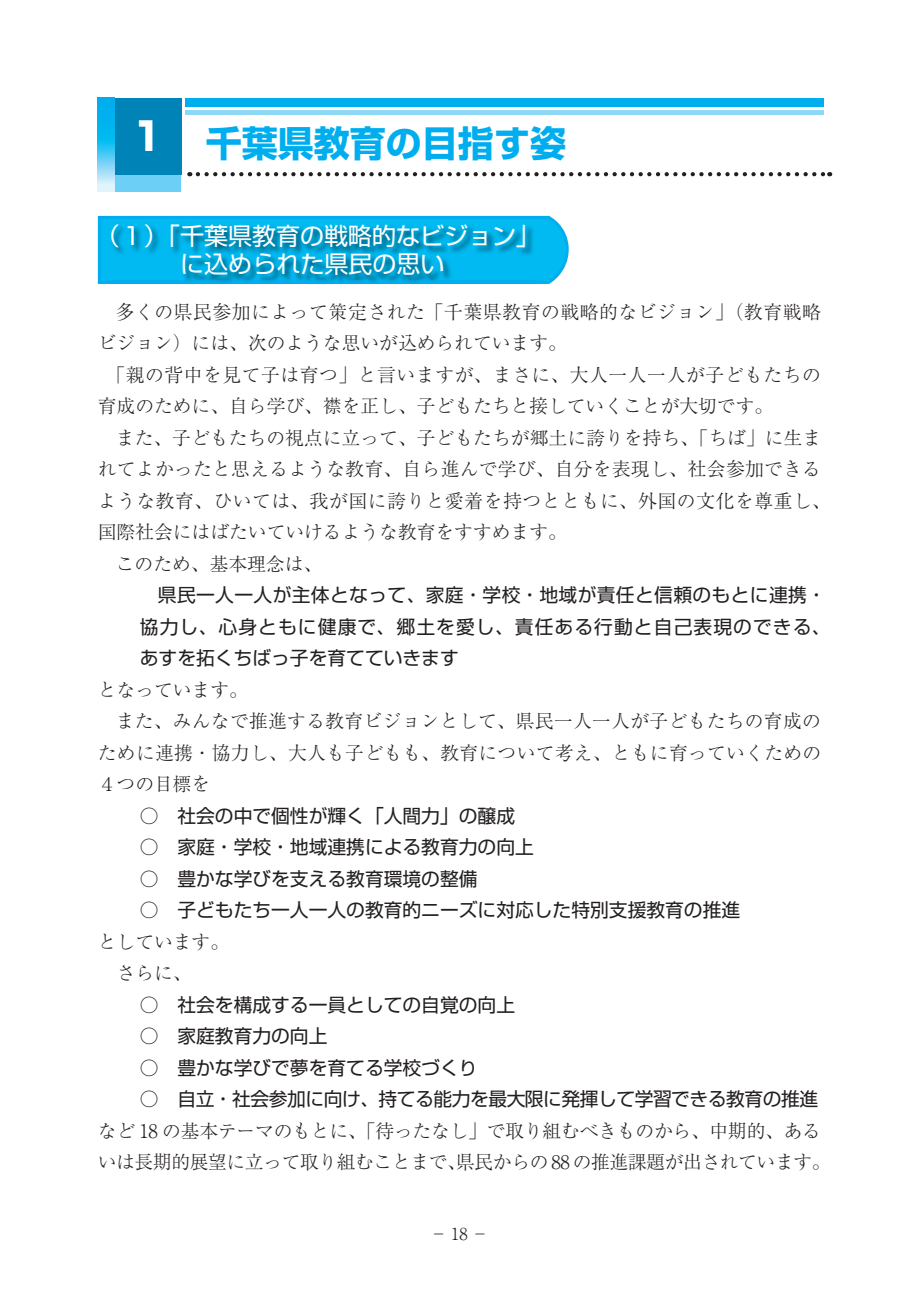
<style>
.page{position:relative;width:919px;height:1289px;background:#fff}
.page>*{position:absolute;margin:0;border:0;box-sizing:border-box;transform-origin:0 0}
.t1{font:700 36px "Shin Go Pro";color:#00aeef}
.t2{font:24px/28.8px "Shin Go Pro";color:#fff;text-align:center}
.t3{font:300 18.75px/31.5px "Ryumin Pro";letter-spacing:.005em;color:#231f20}
.t4{font:18.75px/31.5px "Shin Go Pro";color:#231f20}
.t5{font:300 18.75px "Ryumin Pro";letter-spacing:.03em;color:#231f20}
.t6{font:18.75px/31.5px "Shin Go Pro";letter-spacing:.02em;color:#231f20}
.t7{font:300 18.75px/31.5px "Ryumin Pro";letter-spacing:-.02em;color:#231f20}
.t8{font:300 16.5px "Ryumin Pro";color:#231f20}
</style>
<div class="page">
<div style="left:98px;top:174px;width:83px;height:18px;background:#6bcff6"></div>
<div style="left:114px;top:98px;width:67px;height:76px;background:#0083b6"></div>
<svg style="left:98px;top:98px;width:17px;height:93px;background:#45c6f3"></svg>
<svg style="left:198px;top:172px;width:632px;height:4px"></svg>
<svg style="left:98px;top:216px;width:470px;height:68px;background:#0ebaf1"></svg>
<img style="left:110px;top:223px;width:425px;height:61px">
<div style="left:185px;top:98px;width:638px;height:8px;background:#00aeef"></div>
<hr style="left:185px;top:110px;width:638px;height:4px;background:#8dd7f7">
<h1 class="t1" style="left:128px;top:115px;width:439px"><sup>１</sup> 千葉県教育の目指す姿</h1>
<p class="t2" style="left:96px;top:218px;width:445px">（１）「千葉県教育の戦略的なビジョン」に込められた県民の思い</p>
<p class="t5" style="left:116px;top:297px;width:706px">多くの県民参加によって策定された「千葉県教育の戦略的なビジョン」（教育戦略</p>
<p class="t3" style="left:98px;top:326px;width:470px">ビジョン）には、次のような思いが込められています。</p>
<p class="t5" style="left:106px;top:360px;width:715px">「親の背中を見て子は育つ」と言いますが、まさに、大人一人一人が子どもたちの</p>
<p class="t3" style="left:98px;top:389px;width:676px">育成のために、自ら学び、襟を正し、子どもたちと接していくことが大切です。</p>
<p class="t3" style="left:116px;top:420px;width:706px">また、子どもたちの視点に立って、子どもたちが郷土に誇りを持ち、「ちば」に生ま</p>
<p class="t3" style="left:98px;top:452px;width:724px">れてよかったと思えるような教育、自ら進んで学び、自分を表現し、社会参加できる</p>
<p class="t5" style="left:98px;top:486px;width:734px">ような教育、ひいては、我が国に誇りと愛着を持つとともに、外国の文化を尊重し、</p>
<p class="t3" style="left:98px;top:515px;width:470px">国際社会にはばたいていけるような教育をすすめます。</p>
<p class="t3" style="left:116px;top:546px;width:208px">このため、基本理念は、</p>
<p class="t6" style="left:140px;top:577px;width:692px;text-indent:18px">県民一人一人が主体となって、家庭・学校・地域が責任と信頼のもとに連携・協力し、心身ともに健康で、郷土を愛し、責任ある行動と自己表現のできる、あすを拓くちばっ子を育てていきます</p>
<p class="t3" style="left:98px;top:672px;width:151px">となっています。</p>
<p class="t3" style="left:116px;top:704px;width:706px">また、みんなで推進する教育ビジョンとして、県民一人一人が子どもたちの育成の</p>
<p class="t3" style="left:98px;top:735px;width:725px">ために連携・協力し、大人も子どもも、教育について考え、ともに育っていくための</p>
<p class="t3" style="left:98px;top:767px;width:114px">４つの目標を</p>
<p class="t4" style="left:140px;top:797px;width:601px">○　社会の中で個性が輝く「人間力」の醸成<br>○　家庭・学校・地域連携による教育力の向上<br>○　豊かな学びを支える教育環境の整備<br>○　子どもたち一人一人の教育的ニーズに対応した特別支援教育の推進</p>
<p class="t3" style="left:98px;top:924px;width:133px">としています。　さらに、</p>
<p class="t4" style="left:140px;top:986px;width:679px">○　社会を構成する一員としての自覚の向上<br>○　家庭教育力の向上<br>○　豊かな学びで夢を育てる学校づくり<br>○　自立・社会参加に向け、持てる能力を最大限に発揮して学習できる教育の推進</p>
<p class="t7" style="left:98px;top:1113px;width:734px">など 18 の基本テーマのもとに、「待ったなし」で取り組むべきものから、中期的、あるいは長期的展望に立って取り組むことまで、県民からの 88 の推進課題が出されています。</p>
<p class="t8" style="left:430px;top:1220px;width:59px">－18－</p>
</div>
